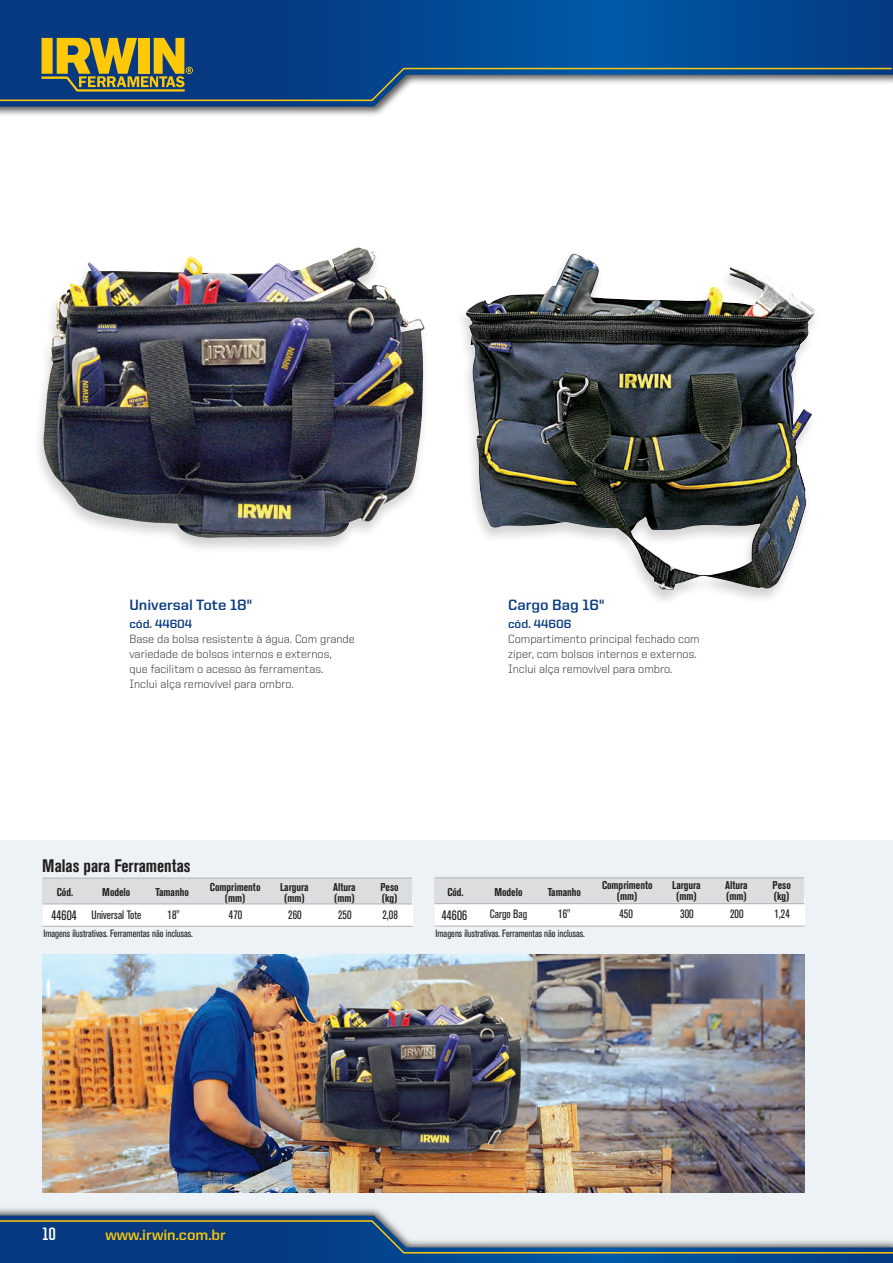
<style>
.page{position:relative;width:893px;height:1263px;background:#fff}
.page>*{position:absolute;margin:0;border:0;box-sizing:border-box;transform-origin:0 0}
.nome_produto_tabela{font:700 condensed 18px "Akzidenz Grotesk BE";color:#231f20}
.t1{font:700 18px "United Sans Cond";color:#fff}
.titulo_carac{font:700 15px "United Sans Reg";color:#073980}
.t2{font:700 15px "United Sans Reg";color:#fec80b}
.codigos_tabela{font:condensed 13.5px "Akzidenz Grotesk BE";color:#231f20}
.texto_carac{font:300 12px/15px "United Sans Reg";color:#231f20}
.numeros_tabela{font:condensed 12px "Akzidenz Grotesk BE";color:#231f20}
.titulo_carac-2{font:700 12px "United Sans Reg";color:#073980}
.titulos_tabela{font:700 condensed 11.25px "Akzidenz Grotesk BE";color:#231f20}
.legenda{font:condensed 10.5px "Akzidenz Grotesk BE";color:#231f20}
</style>
<div class="page">
<div style="left:0;top:841px;width:893px;height:422px;background:#ecf2f5"></div>
<div style="left:0;top:1206px;width:893px;height:57px;background:#231f20;opacity:.75"></div>
<svg style="left:0;top:1215px;width:893px;height:48px"></svg>
<div style="left:0;top:0;width:893px;height:117px;background:#231f20;opacity:.75"></div>
<svg style="left:0;top:0;width:889px;height:107px;background:#30639e"></svg>
<hr style="left:0;top:100px;width:372px;height:1px;background:#fec80b">
<hr style="left:404px;top:68px;width:489px;height:1px;background:#fec80b">
<svg style="left:370px;top:66px;width:36px;height:37px"></svg>
<svg style="left:41px;top:38px;width:152px;height:54px;background:#948a3c"></svg>
<hr style="left:889px;top:0;width:4px;height:117px;background:#231f20;opacity:.75">
<hr style="left:892px;top:0;width:1px;height:75px;background:#073980">
<div style="left:43px;top:898px;width:369px;height:28px;background:#fff"></div>
<div style="left:42px;top:878px;width:370px;height:25px;background:#dcdddf"></div>
<div style="left:435px;top:898px;width:369px;height:28px;background:#fff"></div>
<hr style="left:42px;top:878px;width:370px;height:1px;background:#b2b3b7">
<hr style="left:43px;top:903px;width:369px;height:1px;background:#b2b3b7">
<hr style="left:43px;top:926px;width:369px;height:1px;background:#b2b3b7">
<div style="left:32px;top:247px;width:399px;height:307px;background:#231f20;opacity:.2"></div>
<img style="left:42px;top:247px;width:383px;height:291px">
<img style="left:466px;top:262px;width:346px;height:328px">
<div style="left:434px;top:878px;width:370px;height:25px;background:#dcdddf"></div>
<hr style="left:434px;top:877px;width:370px;height:1px;background:#b2b3b7">
<hr style="left:435px;top:903px;width:369px;height:1px;background:#b2b3b7">
<hr style="left:435px;top:926px;width:369px;height:1px;background:#b2b3b7">
<img style="left:42px;top:955px;width:763px;height:238px">
<p class="titulo_carac" style="left:129px;top:597px;width:124px">Universal Tote 18"</p>
<p class="titulo_carac-2" style="left:129px;top:617px;width:64px">cód. 44604</p>
<p class="texto_carac" style="left:129px;top:631px;width:227px">Base da bolsa resistente à água. Com grande variedade de bolsos internos e externos,<br>que facilitam o acesso às ferramentas.<br>Inclui alça removível para ombro.</p>
<p class="titulo_carac" style="left:508px;top:597px;width:98px">Cargo Bag 16"</p>
<p class="titulo_carac-2" style="left:508px;top:617px;width:65px">cód. 44606</p>
<p class="texto_carac" style="left:508px;top:631px;width:193px">Compartimento principal fechado com zíper, com bolsos internos e externos.<br>Inclui alça removível para ombro.</p>
<p class="nome_produto_tabela" style="left:42px;top:855px;width:150px">Malas para Ferramentas</p>
<p class="titulos_tabela" style="left:57px;top:886px;width:18px">Cód.</p>
<p class="titulos_tabela" style="left:102px;top:886px;width:30px">Modelo</p>
<p class="titulos_tabela" style="left:156px;top:886px;width:35px">Tamanho</p>
<p class="titulos_tabela" style="left:210px;top:880px;width:52px">Comprimento</p>
<p class="titulos_tabela" style="left:225px;top:891px;width:22px">(mm)</p>
<p class="titulos_tabela" style="left:280px;top:880px;width:30px">Largura</p>
<p class="titulos_tabela" style="left:284px;top:891px;width:22px">(mm)</p>
<p class="titulos_tabela" style="left:333px;top:880px;width:24px">Altura</p>
<p class="titulos_tabela" style="left:334px;top:891px;width:22px">(mm)</p>
<p class="titulos_tabela" style="left:381px;top:880px;width:20px">Peso</p>
<p class="titulos_tabela" style="left:382px;top:891px;width:17px">(kg)</p>
<p class="codigos_tabela" style="left:51px;top:907px;width:27px">44604</p>
<p class="numeros_tabela" style="left:91px;top:908px;width:52px">Universal Tote</p>
<p class="numeros_tabela" style="left:168px;top:908px;width:14px">18"</p>
<p class="numeros_tabela" style="left:229px;top:908px;width:15px">470</p>
<p class="numeros_tabela" style="left:288px;top:908px;width:15px">260</p>
<p class="numeros_tabela" style="left:338px;top:908px;width:15px">250</p>
<p class="numeros_tabela" style="left:382px;top:908px;width:17px">2,08</p>
<p class="legenda" style="left:44px;top:927px;width:151px">Imagens ilustrativas. Ferramentas não inclusas.</p>
<p class="titulos_tabela" style="left:447px;top:885px;width:18px">Cód.</p>
<p class="titulos_tabela" style="left:494px;top:885px;width:30px">Modelo</p>
<p class="titulos_tabela" style="left:548px;top:885px;width:35px">Tamanho</p>
<p class="titulos_tabela" style="left:602px;top:878px;width:52px">Comprimento</p>
<p class="titulos_tabela" style="left:617px;top:890px;width:22px">(mm)</p>
<p class="titulos_tabela" style="left:672px;top:878px;width:30px">Largura</p>
<p class="titulos_tabela" style="left:676px;top:890px;width:22px">(mm)</p>
<p class="titulos_tabela" style="left:725px;top:878px;width:24px">Altura</p>
<p class="titulos_tabela" style="left:726px;top:890px;width:22px">(mm)</p>
<p class="titulos_tabela" style="left:773px;top:878px;width:20px">Peso</p>
<p class="titulos_tabela" style="left:774px;top:890px;width:17px">(kg)</p>
<p class="codigos_tabela" style="left:442px;top:907px;width:27px">44606</p>
<p class="numeros_tabela" style="left:490px;top:907px;width:39px">Cargo Bag</p>
<p class="numeros_tabela" style="left:558px;top:907px;width:14px">16"</p>
<p class="numeros_tabela" style="left:619px;top:907px;width:15px">450</p>
<p class="numeros_tabela" style="left:680px;top:907px;width:15px">300</p>
<p class="numeros_tabela" style="left:730px;top:907px;width:15px">200</p>
<p class="numeros_tabela" style="left:774px;top:907px;width:17px">1,24</p>
<p class="legenda" style="left:436px;top:927px;width:151px">Imagens ilustrativas. Ferramentas não inclusas.</p>
<h1 class="t1" style="left:43px;top:1224px;width:15px">10</h1>
<p class="t2" style="left:105px;top:1226px;width:122px">www.irwin.com.br</p>
</div>
